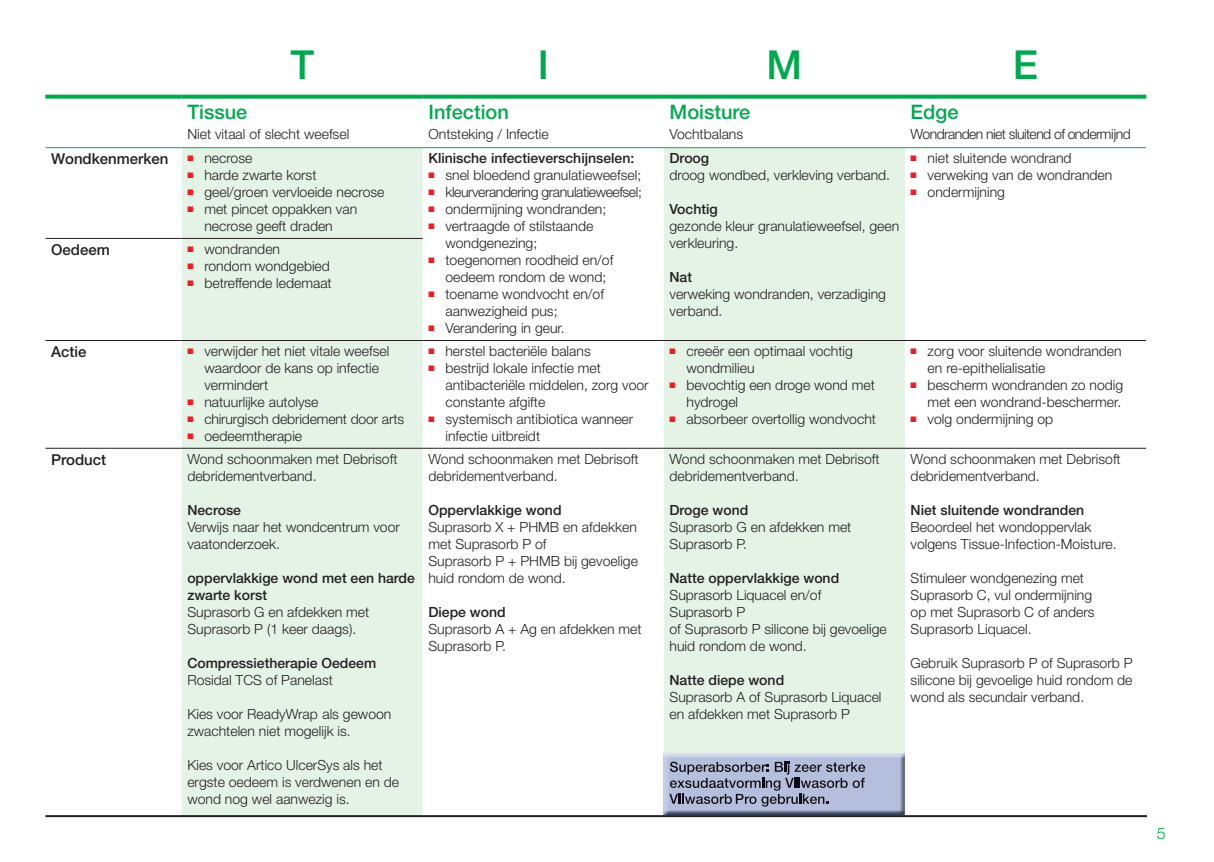
<style>
.page{position:relative;width:1214px;height:862px;background:#fff}
.page>*{position:absolute;margin:0;border:0;box-sizing:border-box;transform-origin:0 0}
.t1{font:500 40px "Helvetica Neue LT Std";color:#00a94e}
.t2{font:500 20px "Helvetica Neue LT Std";color:#00a94e}
.t3{font:300 16px "Helvetica Neue LT Pro";color:#00a94e}
.t4{font:500 15px "Helvetica Neue LT Std";color:#231f20}
.t5{font:300 14px/17px "Helvetica Neue LT Pro";color:#231f20}
.t6{font:500 14px/17px "Helvetica Neue LT Std";color:#231f20}
.t7{font:300 14px "Helvetica Neue LT Pro";letter-spacing:-.03em;color:#231f20}
.t8{font:300 14px "Helvetica Neue LT Pro";letter-spacing:-.04em;color:#231f20}
.s1{color:#ee1d23}
</style>
<div class="page">
<svg style="left:182px;top:148px;width:722px;height:667px;fill:#e5f3e7"></svg>
<hr style="left:45px;top:238px;width:137px;height:1px;background:#231f20">
<hr style="left:182px;top:238px;width:241px;height:1px;background:#231f20">
<hr style="left:45px;top:340px;width:137px;height:1px;background:#231f20">
<hr style="left:182px;top:340px;width:241px;height:1px;background:#231f20">
<hr style="left:423px;top:340px;width:240px;height:1px;background:#231f20">
<hr style="left:663px;top:340px;width:241px;height:1px;background:#231f20">
<hr style="left:904px;top:340px;width:241px;height:1px;background:#231f20">
<hr style="left:45px;top:448px;width:137px;height:1px;background:#231f20">
<hr style="left:182px;top:448px;width:241px;height:1px;background:#231f20">
<hr style="left:423px;top:448px;width:240px;height:1px;background:#231f20">
<hr style="left:663px;top:448px;width:241px;height:1px;background:#231f20">
<hr style="left:904px;top:448px;width:241px;height:1px;background:#231f20">
<svg style="left:182px;top:95px;width:241px;height:4px"></svg>
<svg style="left:423px;top:95px;width:240px;height:4px"></svg>
<svg style="left:663px;top:95px;width:241px;height:4px"></svg>
<svg style="left:904px;top:95px;width:242px;height:4px"></svg>
<hr style="left:182px;top:147px;width:241px;height:1px;background:#00a94e">
<hr style="left:423px;top:147px;width:240px;height:1px;background:#00a94e">
<hr style="left:663px;top:147px;width:241px;height:1px;background:#00a94e">
<hr style="left:904px;top:147px;width:241px;height:1px;background:#00a94e">
<svg style="left:45px;top:95px;width:137px;height:4px"></svg>
<hr style="left:45px;top:147px;width:137px;height:1px;background:#00a94e">
<img style="left:663px;top:753px;width:241px;height:62px">
<svg style="left:669px;top:761px;width:196px;height:45px"></svg>
<hr style="left:45px;top:815px;width:1101px;height:2px;background:#231f20">
<h1 class="t1" style="left:290px;top:41px;width:25px">T</h1>
<h1 class="t1" style="left:537px;top:41px;width:13px">I</h1>
<h1 class="t1" style="left:766px;top:41px;width:37px">M</h1>
<h1 class="t1" style="left:1012px;top:41px;width:27px">E</h1>
<h2 class="t2" style="left:187px;top:100px;width:62px">Tissue</h2>
<p class="t5" style="left:187px;top:126px;width:163px">Niet vitaal of slecht weefsel</p>
<h2 class="t2" style="left:428px;top:100px;width:82px">Infection</h2>
<p class="t5" style="left:428px;top:126px;width:122px">Ontsteking / Infectie</p>
<p class="t4" style="left:51px;top:150px;width:119px">Wondkenmerken</p>
<p class="t5" style="left:187px;top:150px;width:67px"><span class="s1">■</span> necrose</p>
<p class="t5" style="left:187px;top:167px;width:131px"><span class="s1">■</span> harde zwarte korst</p>
<p class="t5" style="left:187px;top:184px;width:199px"><span class="s1">■</span> geel/groen vervloeide necrose</p>
<p class="t5" style="left:187px;top:201px;width:171px;text-align:center"><span class="s1">■</span> met pincet oppakken van necrose geeft draden</p>
<p class="t4" style="left:51px;top:240px;width:60px">Oedeem</p>
<p class="t5" style="left:187px;top:240px;width:94px"><span class="s1">■</span> wondranden</p>
<p class="t5" style="left:187px;top:257px;width:144px"><span class="s1">■</span> rondom wondgebied</p>
<p class="t5" style="left:187px;top:274px;width:146px"><span class="s1">■</span> betreffende ledemaat</p>
<p class="t6" style="left:428px;top:150px;width:207px">Klinische infectieverschijnselen:</p>
<p class="t5" style="left:428px;top:167px;width:214px"><span class="s1">■</span> snel bloedend granulatieweefsel;</p>
<p class="t7" style="left:428px;top:184px;width:215px"><span class="s1">■</span> kleurverandering granulatieweefsel;</p>
<p class="t5" style="left:428px;top:201px;width:179px"><span class="s1">■</span> ondermijning wondranden;</p>
<p class="t5" style="left:445px;top:218px;width:149px;text-indent:-17px"><span class="s1">■</span> vertraagde of stilstaande wondgenezing;</p>
<p class="t5" style="left:445px;top:252px;width:169px;text-indent:-17px"><span class="s1">■</span> toegenomen roodheid en/of oedeem rondom de wond;</p>
<p class="t5" style="left:445px;top:286px;width:160px;text-indent:-17px"><span class="s1">■</span> toename wondvocht en/of aanwezigheid pus;</p>
<p class="t5" style="left:428px;top:320px;width:138px"><span class="s1">■</span> Verandering in geur.</p>
<p class="t4" style="left:51px;top:343px;width:37px">Actie</p>
<p class="t5" style="left:204px;top:342px;width:186px;text-indent:-17px"><span class="s1">■</span> verwijder het niet vitale weefsel waardoor de kans op infectie vermindert</p>
<p class="t5" style="left:187px;top:393px;width:133px"><span class="s1">■</span> natuurlijke autolyse</p>
<p class="t5" style="left:187px;top:410px;width:218px"><span class="s1">■</span> chirurgisch debridement door arts</p>
<p class="t5" style="left:187px;top:427px;width:116px"><span class="s1">■</span> oedeemtherapie</p>
<p class="t5" style="left:428px;top:342px;width:164px"><span class="s1">■</span> herstel bacteriële balans</p>
<p class="t5" style="left:445px;top:359px;width:205px;text-indent:-17px"><span class="s1">■</span> bestrijd lokale infectie met antibacteriële middelen, zorg voor constante afgifte</p>
<p class="t5" style="left:445px;top:410px;width:189px;text-indent:-17px"><span class="s1">■</span> systemisch antibiotica wanneer infectie uitbreidt</p>
<p class="t4" style="left:51px;top:450px;width:57px">Product</p>
<p class="t5" style="left:187px;top:450px;width:212px">Wond schoonmaken met Debrisoft debridementverband.</p>
<p class="t6" style="left:187px;top:501px;width:55px">Necrose</p>
<p class="t5" style="left:187px;top:518px;width:214px">Verwijs naar het wondcentrum voor vaatonderzoek.</p>
<p class="t6" style="left:187px;top:569px;width:229px">oppervlakkige wond met een harde zwarte korst</p>
<p class="t5" style="left:187px;top:603px;width:183px">Suprasorb G en afdekken met<br>Suprasorb P (1 keer daags).</p>
<p class="t6" style="left:187px;top:654px;width:190px">Compressietherapie Oedeem</p>
<p class="t5" style="left:187px;top:671px;width:147px">Rosidal TCS of Panelast</p>
<p class="t5" style="left:187px;top:705px;width:205px">Kies voor ReadyWrap als gewoon zwachtelen niet mogelijk is.</p>
<p class="t5" style="left:187px;top:756px;width:213px">Kies voor Artico UlcerSys als het ergste oedeem is verdwenen en de wond nog wel aanwezig is.</p>
<p class="t5" style="left:428px;top:450px;width:212px">Wond schoonmaken met Debrisoft debridementverband.</p>
<p class="t6" style="left:428px;top:501px;width:135px">Oppervlakkige wond</p>
<p class="t5" style="left:428px;top:518px;width:211px">Suprasorb X + PHMB en afdekken met Suprasorb P of<br>Suprasorb P + PHMB bij gevoelige huid rondom de wond.</p>
<p class="t6" style="left:428px;top:603px;width:79px">Diepe wond</p>
<p class="t5" style="left:428px;top:620px;width:215px">Suprasorb A + Ag en afdekken met<br>Suprasorb P.</p>
<h2 class="t2" style="left:669px;top:100px;width:82px">Moisture</h2>
<p class="t5" style="left:669px;top:126px;width:75px">Vochtbalans</p>
<p class="t6" style="left:669px;top:150px;width:41px">Droog</p>
<p class="t5" style="left:669px;top:167px;width:222px">droog wondbed, verkleving verband.</p>
<p class="t6" style="left:669px;top:201px;width:50px">Vochtig</p>
<p class="t5" style="left:669px;top:218px;width:231px">gezonde kleur granulatieweefsel, geen verkleuring.</p>
<p class="t6" style="left:669px;top:269px;width:24px">Nat</p>
<p class="t5" style="left:669px;top:286px;width:218px">verweking wondranden, verzadiging verband.</p>
<p class="t5" style="left:686px;top:342px;width:168px;text-indent:-17px"><span class="s1">■</span> creeër een optimaal vochtig wondmilieu</p>
<p class="t5" style="left:686px;top:376px;width:190px;text-indent:-17px"><span class="s1">■</span> bevochtig een droge wond met hydrogel</p>
<p class="t5" style="left:669px;top:410px;width:208px"><span class="s1">■</span> absorbeer overtollig wondvocht</p>
<p class="t5" style="left:669px;top:450px;width:212px">Wond schoonmaken met Debrisoft debridementverband.</p>
<p class="t6" style="left:669px;top:501px;width:80px">Droge wond</p>
<p class="t5" style="left:669px;top:518px;width:183px">Suprasorb G en afdekken met<br>Suprasorb P.</p>
<p class="t6" style="left:669px;top:569px;width:171px">Natte oppervlakkige wond</p>
<p class="t5" style="left:669px;top:586px;width:219px">Suprasorb Liquacel en/of<br>Suprasorb P<br>of Suprasorb P silicone bij gevoelige huid rondom de wond.</p>
<p class="t6" style="left:669px;top:671px;width:116px">Natte diepe wond</p>
<p class="t5" style="left:669px;top:688px;width:213px">Suprasorb A of Suprasorb Liquacel en afdekken met Suprasorb P</p>
<h2 class="t2" style="left:910px;top:100px;width:49px">Edge</h2>
<p class="t8" style="left:910px;top:126px;width:221px">Wondranden niet sluitend of ondermijnd</p>
<p class="t5" style="left:910px;top:150px;width:162px"><span class="s1">■</span> niet sluitende wondrand</p>
<p class="t5" style="left:910px;top:167px;width:203px"><span class="s1">■</span> verweking van de wondranden</p>
<p class="t5" style="left:910px;top:184px;width:96px"><span class="s1">■</span> ondermijning</p>
<p class="t5" style="left:927px;top:342px;width:195px;text-indent:-17px"><span class="s1">■</span> zorg voor sluitende wondranden en re-epithelialisatie</p>
<p class="t5" style="left:910px;top:376px;width:214px;text-align:right"><span class="s1">■</span> bescherm wondranden zo nodig met een wondrand-beschermer.</p>
<p class="t5" style="left:910px;top:410px;width:144px"><span class="s1">■</span> volg ondermijning op</p>
<p class="t5" style="left:910px;top:450px;width:212px">Wond schoonmaken met Debrisoft debridementverband.</p>
<p class="t6" style="left:910px;top:501px;width:175px">Niet sluitende wondranden</p>
<p class="t5" style="left:910px;top:518px;width:207px">Beoordeel het wondoppervlak volgens Tissue-Infection-Moisture.</p>
<p class="t5" style="left:910px;top:569px;width:185px">Stimuleer wondgenezing met<br>Suprasorb C, vul ondermijning op met Suprasorb C of anders<br>Suprasorb Liquacel.</p>
<p class="t5" style="left:910px;top:654px;width:223px;text-align:justify">Gebruik Suprasorb P of Suprasorb P silicone bij gevoelige huid rondom de wond als secundair verband.</p>
<p class="t3" style="left:1156px;top:824px;width:10px">5</p>
</div>
